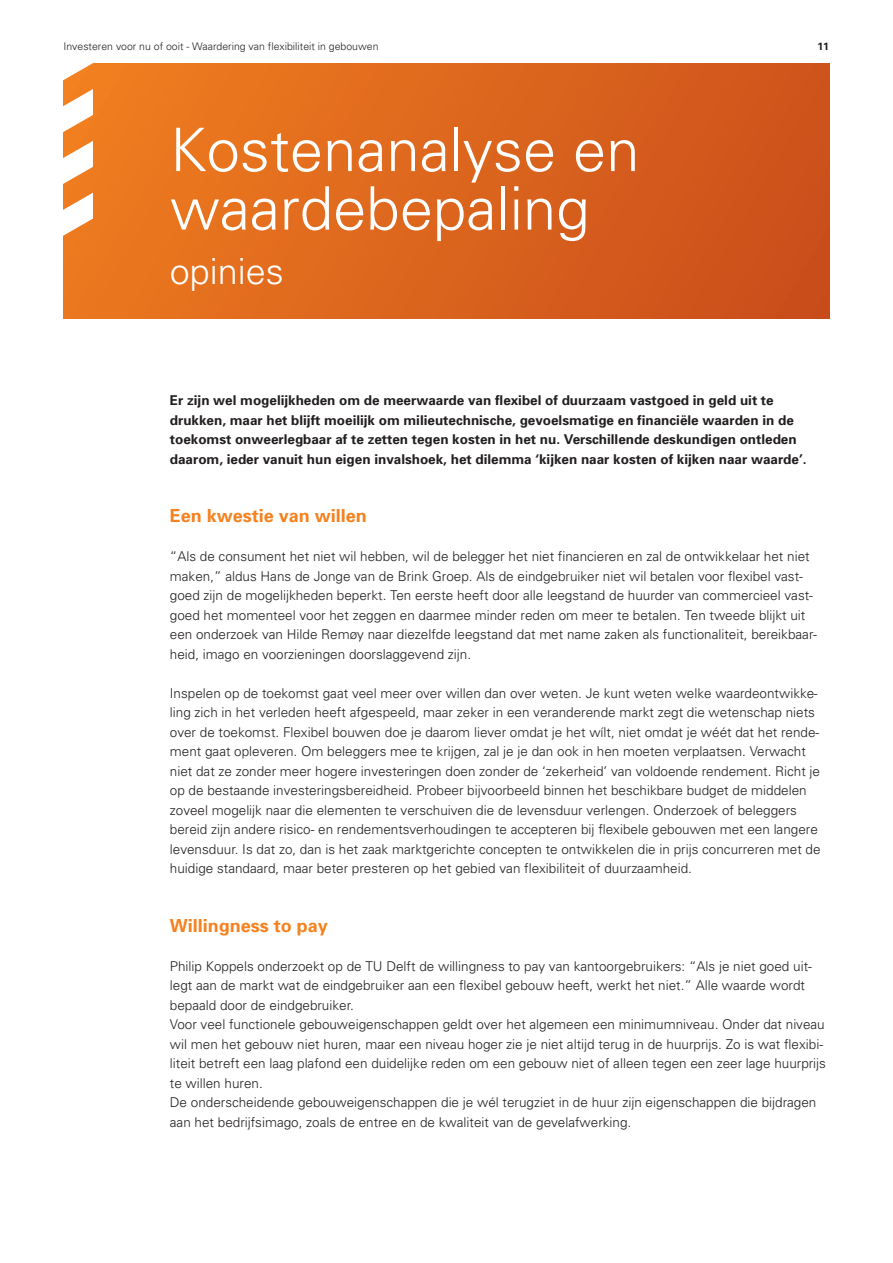
<style>
.page{position:relative;width:893px;height:1263px;background:#fff}
.page>*{position:absolute;margin:0;border:0;box-sizing:border-box;transform-origin:0 0}
.t1{font:300 60px/58.5px "Univers";color:#fff}
.t2{font:300 36px "Univers";color:#fff}
.t3{font:700 18px "Univers";color:#f5821f}
.t4{font:300 13.5px/19.5px "Univers";color:#231f20}
.t5{font:700 13.5px/19.5px "Univers";color:#231f20}
.t6{font:300 10.5px "Univers";color:#231f20}
.t7{font:700 10.5px "Univers";color:#231f20}
</style>
<div class="page">
<div style="left:64px;top:64px;width:765px;height:255px;background:linear-gradient(to right,#ee7c1f,#cb4f1b)"></div>
<svg style="left:64px;top:64px;width:29px;height:17px"></svg>
<svg style="left:64px;top:89px;width:29px;height:44px"></svg>
<svg style="left:64px;top:141px;width:29px;height:44px"></svg>
<svg style="left:64px;top:193px;width:29px;height:43px"></svg>
<p class="t6" style="left:64px;top:43px;width:316px">Investeren voor nu of ooit - Waardering van flexibiliteit in gebouwen</p>
<p class="t7" style="left:817px;top:43px;width:13px">11</p>
<h1 class="t1" style="left:170px;top:126px;width:471px">Kostenanalyse en waardebepaling</h1>
<h2 class="t2" style="left:170px;top:258px;width:115px">opinies</h2>
<p class="t5" style="left:170px;top:392px;width:638px">Er zijn wel mogelijkheden om de meerwaarde van flexibel of duurzaam vastgoed in geld uit te drukken, maar het blijft moeilijk om milieutechnische, gevoelsmatige en financiële waarden in de toekomst onweerlegbaar af te zetten tegen kosten in het nu. Verschillende deskundigen ontleden daarom, ieder vanuit hun eigen invalshoek, het dilemma ‘kijken naar kosten of kijken naar waarde’.</p>
<h3 class="t3" style="left:170px;top:509px;width:198px">Een kwestie van willen</h3>
<p class="t4" style="left:170px;top:548px;width:648px">“Als de consument het niet wil hebben, wil de belegger het niet financieren en zal de ontwikkelaar het niet maken,” aldus Hans de Jonge van de Brink Groep. Als de eindgebruiker niet wil betalen voor flexibel vast&shy;goed zijn de mogelijkheden beperkt. Ten eerste heeft door alle leegstand de huurder van commercieel vast&shy;goed het momenteel voor het zeggen en daarmee minder reden om meer te betalen. Ten tweede blijkt uit een onderzoek van Hilde Remøy naar diezelfde leegstand dat met name zaken als functionaliteit, bereikbaar&shy;heid, imago en voorzieningen doorslaggevend zijn.</p>
<p class="t4" style="left:170px;top:684px;width:652px">Inspelen op de toekomst gaat veel meer over willen dan over weten. Je kunt weten welke waardeontwikke&shy;ling zich in het verleden heeft afgespeeld, maar zeker in een veranderende markt zegt die wetenschap niets over de toekomst. Flexibel bouwen doe je daarom liever omdat je het wílt, niet omdat je wéét dat het rende&shy;ment gaat opleveren. Om beleggers mee te krijgen, zal je je dan ook in hen moeten verplaatsen. Verwacht niet dat ze zonder meer hogere investeringen doen zonder de ‘zekerheid’ van voldoende rendement. Richt je op de bestaande investeringsbereidheid. Probeer bijvoorbeeld binnen het beschikbare budget de middelen zoveel mogelijk naar die elementen te verschuiven die de levensduur verlengen. Onderzoek of beleggers bereid zijn andere risico- en rendementsverhoudingen te accepteren bij flexibele gebouwen met een langere levensduur. Is dat zo, dan is het zaak marktgerichte concepten te ontwikkelen die in prijs concurreren met de huidige standaard, maar beter presteren op het gebied van flexibiliteit of duurzaamheid.</p>
<h3 class="t3" style="left:170px;top:919px;width:159px">Willingness to pay</h3>
<p class="t4" style="left:170px;top:957px;width:658px">Philip Koppels onderzoekt op de TU Delft de willingness to pay van kantoorgebruikers: “Als je niet goed uit&shy;legt aan de markt wat de eindgebruiker aan een flexibel gebouw heeft, werkt het niet.” Alle waarde wordt bepaald door de eindgebruiker.<br>Voor veel functionele gebouweigenschappen geldt over het algemeen een minimumniveau. Onder dat niveau wil men het gebouw niet huren, maar een niveau hoger zie je niet altijd terug in de huurprijs. Zo is wat flexibi&shy;liteit betreft een laag plafond een duidelijke reden om een gebouw niet of alleen tegen een zeer lage huurprijs te willen huren.<br>De onderscheidende gebouweigenschappen die je wél terugziet in de huur zijn eigenschappen die bijdragen aan het bedrijfsimago, zoals de entree en de kwaliteit van de gevelafwerking.</p>
</div>
